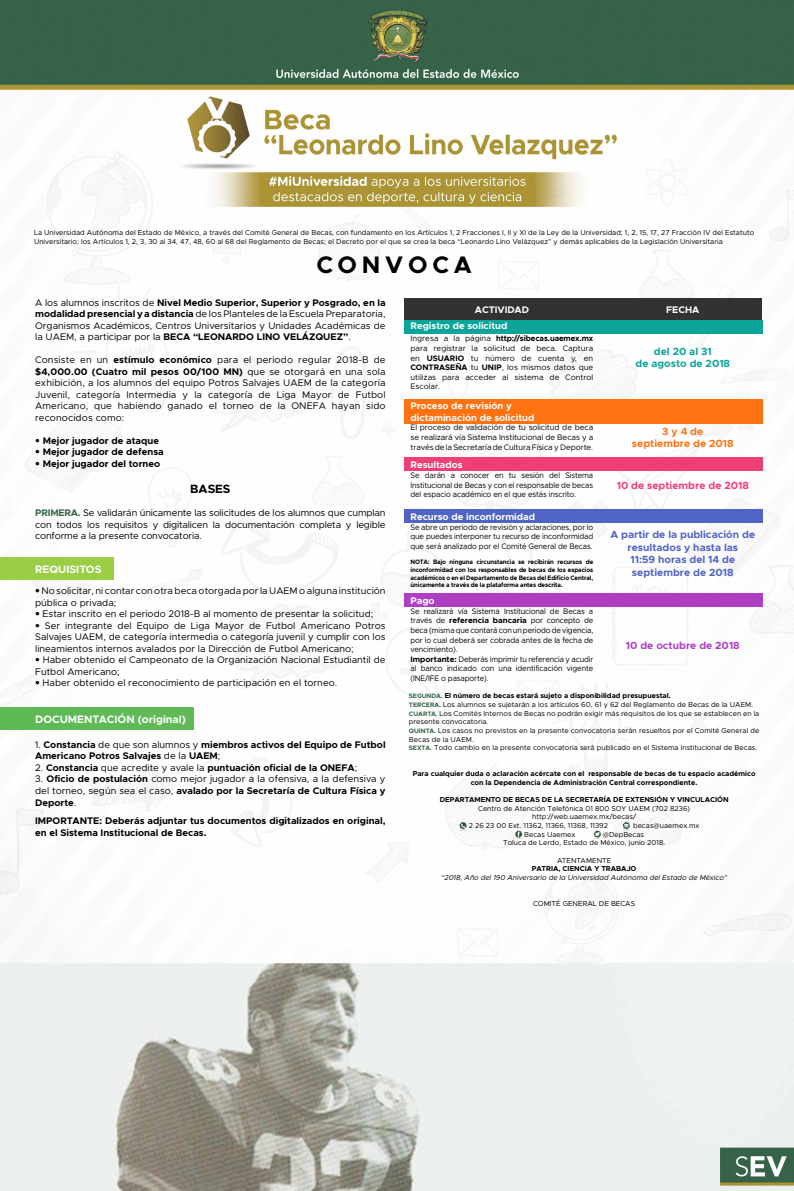
<style>
.page{position:relative;width:794px;height:1191px;background:#fff}
.page>*{position:absolute;margin:0;border:0;box-sizing:border-box;transform-origin:0 0}
.t1{font:700 24px "Metropolis";letter-spacing:.2em;color:#000}
.t2{font:700 12px "Metropolis";color:#000}
.t3{font:700 10.8px "Metropolis";color:#fff}
.t4{font:700 10.4px/12.5px "Metropolis";color:#5064c5;text-align:center}
.t5{font:700 10.4px/12.5px "Metropolis";color:#09a599;text-align:center}
.t6{font:700 10.4px/12.5px "Metropolis";color:#ff7212;text-align:center}
.t7{font:700 10.4px "Metropolis";color:#f03f76}
.t8{font:700 10.4px "Metropolis";color:#ae3ec2}
.t9{font:9.6px/11.5px "Metropolis";color:#000;text-align:justify}
.t10{font:700 9.6px/11.5px "Metropolis";color:#000}
.t11{font:700 9.6px/11.5px "Metropolis";color:#fff}
.t12{font:8px/9.6px "Metropolis";letter-spacing:-.015em;color:#000;text-align:justify;scale:.95 1}
.t13{font:8px/9.6px "Metropolis";letter-spacing:-.015em;color:#000;text-align:justify}
.t14{font:7.2px/8.6px "Metropolis";color:#000}
.t15{font:700 7.2px/8.6px "Metropolis";color:#000;text-align:center}
.t16{font:italic 7.2px "Metropolis";color:#000}
.t17{font:700 6.4px/7.7px "Metropolis";letter-spacing:-.015em;color:#000;text-align:justify;scale:.95 1}
.s1{font-weight:700}
.s2{font-family:"Avenir";font-weight:900}
.s3{font-weight:700;color:#346347}
.s4{font-family:"Avenir"}
.s5{font-weight:400}
.s6{font-weight:700;font-size:6.4px;color:#346347}
</style>
<div class="page">
<img style="left:0;top:0;width:794px;height:1191px">
<div style="left:0;top:707px;width:194px;height:23px;background:#5fba56"></div>
<div style="left:0;top:557px;width:113px;height:22px;background:#9bcd45"></div>
<div style="left:404px;top:298px;width:358px;height:23px;background:#323232"></div>
<div style="left:404px;top:320px;width:359px;height:14px;background:#09a599"></div>
<div style="left:404px;top:399px;width:359px;height:24px;background:#ff7212"></div>
<div style="left:404px;top:593px;width:359px;height:14px;background:#ae3ec2"></div>
<div style="left:404px;top:509px;width:359px;height:14px;background:#5064c5"></div>
<div style="left:404px;top:457px;width:359px;height:14px;background:#f03f76"></div>
<svg style="left:592px;top:830px;width:10px;height:9px"></svg>
<svg style="left:514px;top:830px;width:10px;height:9px"></svg>
<svg style="left:458px;top:821px;width:10px;height:10px"></svg>
<svg style="left:621px;top:821px;width:10px;height:10px"></svg>
<p class="t14" style="left:34px;top:227px;width:721px;line-height:9.6px">La Universidad Autónoma del Estado de México, a través del Comité General de Becas, con fundamento en los Artículos 1, 2 Fracciones I, II y XI de la Ley de la Universidad; 1, 2, 15, 17, 27 Fracción IV del Estatuto<br>Universitario; los Artículos 1, 2, 3, 30 al 34, 47, 48, 60 al 68 del Reglamento de Becas; el Decreto por el que se crea la beca “Leonardo Lino Velázquez” y demás aplicables de la Legislación Universitaria</p>
<h1 class="t1" style="left:316px;top:250px;width:157px">CONVOCA</h1>
<p class="t9" style="left:35px;top:296px;width:352px">A los alumnos inscritos de <span class="s1">Nivel Medio Superior, Superior y Posgrado, en la modalidad presencial y a distancia</span> de los Planteles de la Escuela Preparatoria, Organismos Académicos, Centros Universitarios y Unidades Académicas de la UAEM, a participar por la <span class="s1">BECA “LEONARDO LINO VELÁZQUEZ”</span>.</p>
<p class="t9" style="left:35px;top:354px;width:352px">Consiste en un <span class="s1">estímulo económico</span> para el periodo regular 2018-B de <span class="s1">$4,000.00 (Cuatro mil pesos 00/100 MN)</span> que se otorgará en una sola exhibición, a los alumnos del equipo Potros Salvajes UAEM de la categoría Juvenil, categoría Intermedia y la categoría de Liga Mayor de Futbol Americano, que habiendo ganado el torneo de la ONEFA hayan sido reconocidos como:</p>
<p class="t10" style="left:35px;top:435px;width:125px"><span class="s2">•</span> Mejor jugador de ataque</p>
<p class="t10" style="left:35px;top:446px;width:130px"><span class="s2">•</span> Mejor jugador de defensa</p>
<p class="t10" style="left:35px;top:458px;width:127px"><span class="s2">•</span> Mejor jugador del torneo</p>
<p class="t2" style="left:190px;top:481px;width:42px">BASES</p>
<p class="t9" style="left:35px;top:507px;width:352px"><span class="s3">PRIMERA.</span> Se validarán únicamente las solicitudes de los alumnos que cumplan con todos los requisitos y digitalicen la documentación completa y legible conforme a la presente convocatoria.</p>
<p class="t3" style="left:35px;top:562px;width:68px">REQUISITOS</p>
<p class="t9" style="left:35px;top:585px;width:352px"><span class="s4">•</span> No solicitar, ni contar con otra beca otorgada por la UAEM o alguna institución pública o privada;</p>
<p class="t9" style="left:35px;top:608px;width:340px"><span class="s4">•</span> Estar inscrito en el periodo 2018-B al momento de presentar la solicitud;</p>
<p class="t9" style="left:35px;top:620px;width:352px"><span class="s4">•</span> Ser integrante del Equipo de Liga Mayor de Futbol Americano Potros Salvajes UAEM, de categoría intermedia o categoría juvenil y cumplir con los lineamientos internos avalados por la Dirección de Futbol Americano;</p>
<p class="t9" style="left:35px;top:654px;width:352px"><span class="s4">•</span> Haber obtenido el Campeonato de la Organización Nacional Estudiantil de<br>Futbol Americano;</p>
<p class="t9" style="left:35px;top:677px;width:303px"><span class="s4">•</span> Haber obtenido el reconocimiento de participación en el torneo.</p>
<p class="t3" style="left:35px;top:713px;width:152px">DOCUMENTACIÓN (original)</p>
<p class="t10" style="left:35px;top:739px;width:352px"><span class="s5">1.</span> Constancia <span class="s5">de que son alumnos y</span> miembros activos del Equipo de Futbol<br>Americano Potros Salvajes <span class="s5">de la</span> UAEM<span class="s5">;</span></p>
<p class="t10" style="left:35px;top:762px;width:323px"><span class="s5">2.</span> Constancia <span class="s5">que acredite y avale la</span> puntuación oficial de la ONEFA<span class="s5">;</span></p>
<p class="t9" style="left:35px;top:773px;width:352px">3. <span class="s1">Oficio de postulación</span> como mejor jugador a la ofensiva, a la defensiva y del torneo, según sea el caso, <span class="s1">avalado por la Secretaría de Cultura Física y Deporte</span>.</p>
<p class="t10" style="left:35px;top:815px;width:352px">IMPORTANTE: Deberás adjuntar tus documentos digitalizados en original, en el Sistema Institucional de Becas.</p>
<p class="t11" style="left:475px;top:304px;width:56px">ACTIVIDAD</p>
<p class="t11" style="left:666px;top:304px;width:35px">FECHA</p>
<p class="t11" style="left:410px;top:320px;width:99px">Registro de solicitud</p>
<p class="t13" style="left:410px;top:334px;width:184px">Ingresa a la página <span class="s1">http://sibecas.uaemex.mx </span>para registrar la solicitud de beca. Captura en <span class="s1">USUARIO</span> tu número de cuenta y, en <span class="s1">CONTRASEÑA</span> tu <span class="s1">UNIP</span>, los mismos datos que utilizas para acceder al sistema de Control Escolar.</p>
<p class="t5" style="left:635px;top:345px;width:96px">del 20 al 31<br>de agosto de 2018</p>
<p class="t11" style="left:410px;top:400px;width:125px">Proceso de revisión y dictaminación de solicitud</p>
<p class="t13" style="left:410px;top:423px;width:184px">El proceso de validación de tu solicitud de beca se realizará vía Sistema Institucional de Becas y a través de la Secretaría de Cultura Física y Deporte.</p>
<p class="t11" style="left:410px;top:459px;width:54px">Resultados</p>
<p class="t12" style="left:410px;top:470px;width:194px">Se darán a conocer en tu sesión del Sistema Institucional de Becas y con el responsable de becas del espacio académico en el que estás inscrito.</p>
<p class="t7" style="left:617px;top:479px;width:134px">10 de septiembre de 2018</p>
<p class="t11" style="left:410px;top:511px;width:126px">Recurso de inconformidad</p>
<p class="t12" style="left:410px;top:522px;width:194px">Se abre un periodo de revisión y aclaraciones, por lo que puedes interponer tu recurso de inconformidad que será analizado por el Comité General de Becas.</p>
<p class="t17" style="left:410px;top:558px;width:194px">NOTA: Bajo ninguna circunstancia se recibirán recursos de inconformidad con los responsables de becas de los espacios académicos o en el Departamento de Becas del Edificio Central, únicamente a través de la plataforma antes descrita.</p>
<p class="t6" style="left:632px;top:425px;width:103px">3 y 4 de septiembre de 2018</p>
<p class="t4" style="left:610px;top:528px;width:146px">A partir de la publicación de resultados y hasta las<br>11:59 horas del 14 de septiembre de 2018</p>
<p class="t11" style="left:410px;top:595px;width:26px">Pago</p>
<p class="t12" style="left:410px;top:606px;width:194px;text-align:left">Se realizará vía Sistema Institucional de Becas a través de <span class="s1">referencia bancaria</span> por concepto de beca (misma que contará con un periodo de vigencia, por lo cual deberá ser cobrada antes de la fecha de vencimiento).<br><span class="s1">Importante:</span> Deberás imprimir tu referencia y acudir al banco indicado con una identificación vigente (INE/IFE o pasaporte).</p>
<p class="t8" style="left:626px;top:639px;width:115px">10 de octubre de 2018</p>
<p class="t14" style="left:409px;top:691px;width:352px"><span class="s6">SEGUNDA.</span> <span class="s1">El número de becas estará sujeto a disponibilidad presupuestal.<br></span><span class="s6">TERCERA.</span> Los alumnos se sujetarán a los artículos 60, 61 y 62 del Reglamento de Becas de la UAEM.<br><span class="s6">CUARTA.</span> Los Comités Internos de Becas no podrán exigir más requisitos de los que se establecen en la presente convocatoria.<br><span class="s6">QUINTA.</span> Los casos no previstos en la presente convocatoria serán resueltos por el Comité General de Becas de la UAEM.<br><span class="s6">SEXTA.</span> Todo cambio en la presente convocatoria será publicado en el Sistema Institucional de Becas.</p>
<p class="t15" style="left:413px;top:769px;width:344px">Para cualquier duda o aclaración acércate con el responsable de becas de tu espacio académico con la Dependencia de Administración Central correspondiente.</p>
<p class="t15" style="left:440px;top:795px;width:290px">DEPARTAMENTO DE BECAS DE LA SECRETARÍA DE EXTENSIÓN Y VINCULACIÓN</p>
<p class="t14" style="left:478px;top:804px;width:213px">Centro de Atención Telefónica 01 800 SOY UAEM (702 8236)</p>
<p class="t14" style="left:532px;top:812px;width:105px">http://web.uaemex.mx/becas/</p>
<p class="t14" style="left:469px;top:821px;width:141px">2 26 23 00 Ext. 11362, 11366, 11368, 11392</p>
<p class="t14" style="left:633px;top:821px;width:68px">becas@uaemex.mx</p>
<p class="t14" style="left:524px;top:830px;width:53px">Becas Uaemex</p>
<p class="t14" style="left:503px;top:830px;width:164px;text-indent:100px">@DepBecas<br>Toluca de Lerdo, Estado de México, junio 2018.</p>
<p class="t14" style="left:557px;top:855px;width:56px">ATENTAMENTE</p>
<p class="t15" style="left:532px;top:864px;width:106px">PATRIA, CIENCIA Y TRABAJO</p>
<p class="t16" style="left:441px;top:873px;width:288px">“2018, Año del 190 Aniversario de la Universidad Autónoma del Estado de México”</p>
<p class="t14" style="left:533px;top:899px;width:103px">COMITÉ GENERAL DE BECAS</p>
</div>
